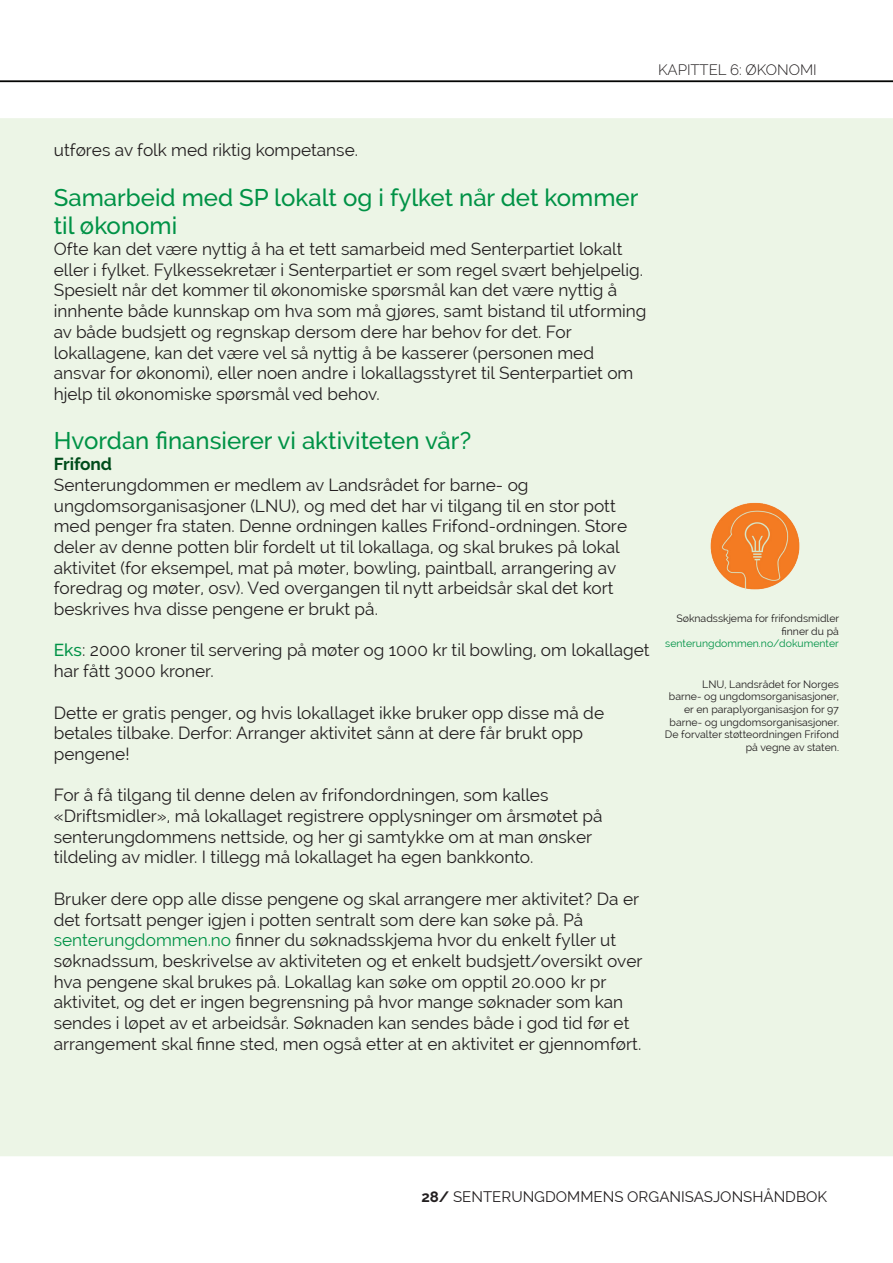
<style>
.page{position:relative;width:893px;height:1263px;background:#fff}
.page>*{position:absolute;margin:0;border:0;box-sizing:border-box;transform-origin:0 0}
.t1{font:500 24px/28.8px "Raleway";color:#009246}
.t2{font:17.25px/20.7px "Raleway";color:#231f20}
.t3{font:700 17.25px "Raleway";color:#004c1b}
.t4{font:15px "Raleway";color:#231f20}
.t5{font:300 15px "Raleway";color:#231f20}
.t6{font:10.5px/12.6px "Raleway";color:#231f20;text-align:right}
.t7{font:10.5px "Raleway";color:#009246}
.s1{font-weight:500;color:#009246}
.s2{color:#009246}
.s3{font-weight:700}
</style>
<div class="page">
<div style="left:0;top:80px;width:893px;height:1076px;background:#ecf5e6"></div>
<img style="left:700px;top:487px;width:110px;height:119px">
<p class="t5" style="left:658px;top:61px;width:160px">KAPITTEL 6: ØKONOMI</p>
<p class="t2" style="left:54px;top:140px;width:306px">utføres av folk med riktig kompetanse.</p>
<h1 class="t1" style="left:54px;top:183px;width:586px">Samarbeid med SP lokalt og i fylket når det kommer til økonomi</h1>
<p class="t2" style="left:54px;top:239px;width:594px">Ofte kan det være nyttig å ha et tett samarbeid med Senterpartiet lokalt eller i fylket. Fylkessekretær i Senterpartiet er som regel svært behjelpelig.<br>Spesielt når det kommer til økonomiske spørsmål kan det være nyttig å innhente både kunnskap om hva som må gjøres, samt bistand til utforming av både budsjett og regnskap dersom dere har behov for det. For lokallagene, kan det være vel så nyttig å be kasserer (personen med ansvar for økonomi), eller noen andre i lokallagsstyret til Senterpartiet om hjelp til økonomiske spørsmål ved behov.</p>
<h1 class="t1" style="left:54px;top:427px;width:419px">Hvordan finansierer vi aktiviteten vår?</h1>
<p class="t3" style="left:54px;top:454px;width:60px">Frifond</p>
<p class="t2" style="left:54px;top:474px;width:575px">Senterungdommen er medlem av Landsrådet for barne- og ungdomsorganisasjoner (LNU), og med det har vi tilgang til en stor pott med penger fra staten. Denne ordningen kalles Frifond-ordningen. Store deler av denne potten blir fordelt ut til lokallaga, og skal brukes på lokal aktivitet (for eksempel, mat på møter, bowling, paintball, arrangering av foredrag og møter, osv). Ved overgangen til nytt arbeidsår skal det kort beskrives hva disse pengene er brukt på.</p>
<p class="t2" style="left:54px;top:640px;width:597px"><span class="s1">Eks</span>: 2000 kroner til servering på møter og 1000 kr til bowling, om lokallaget har fått 3000 kroner.</p>
<p class="t2" style="left:54px;top:702px;width:552px">Dette er gratis penger, og hvis lokallaget ikke bruker opp disse må de betales tilbake. Derfor: Arranger aktivitet sånn at dere får brukt opp pengene!</p>
<p class="t2" style="left:54px;top:785px;width:550px">For å få tilgang til denne delen av frifondordningen, som kalles «Driftsmidler», må lokallaget registrere opplysninger om årsmøtet på senterungdommens nettside, og her gi samtykke om at man ønsker tildeling av midler. I tillegg må lokallaget ha egen bankkonto.</p>
<p class="t2" style="left:54px;top:888px;width:590px">Bruker dere opp alle disse pengene og skal arrangere mer aktivitet? Da er det fortsatt penger igjen i potten sentralt som dere kan søke på. På <span class="s2">senterungdommen.no</span> finner du søknadsskjema hvor du enkelt fyller ut søknadssum, beskrivelse av aktiviteten og et enkelt budsjett/oversikt over hva pengene skal brukes på. Lokallag kan søke om opptil 20.000 kr pr aktivitet, og det er ingen begrensning på hvor mange søknader som kan sendes i løpet av et arbeidsår. Søknaden kan sendes både i god tid før et arrangement skal finne sted, men også etter at en aktivitet er gjennomført.</p>
<p class="t6" style="left:676px;top:612px;width:164px">Søknadsskjema for frifondsmidler finner du på</p>
<p class="t7" style="left:665px;top:637px;width:175px">senterungdommen.no/dokumenter</p>
<p class="t6" style="left:665px;top:678px;width:176px">LNU, Landsrådet for Norges<br>barne- og ungdomsorganisasjoner, er en paraplyorganisasjon for 97 barne- og ungdomsorganisasjoner.<br>De forvalter støtteordningen Frifond på vegne av staten.</p>
<p class="t4" style="left:421px;top:1187px;width:407px"><span class="s3">28/</span> SENTERUNGDOMMENS ORGANISASJONSHÅNDBOK</p>
</div>
